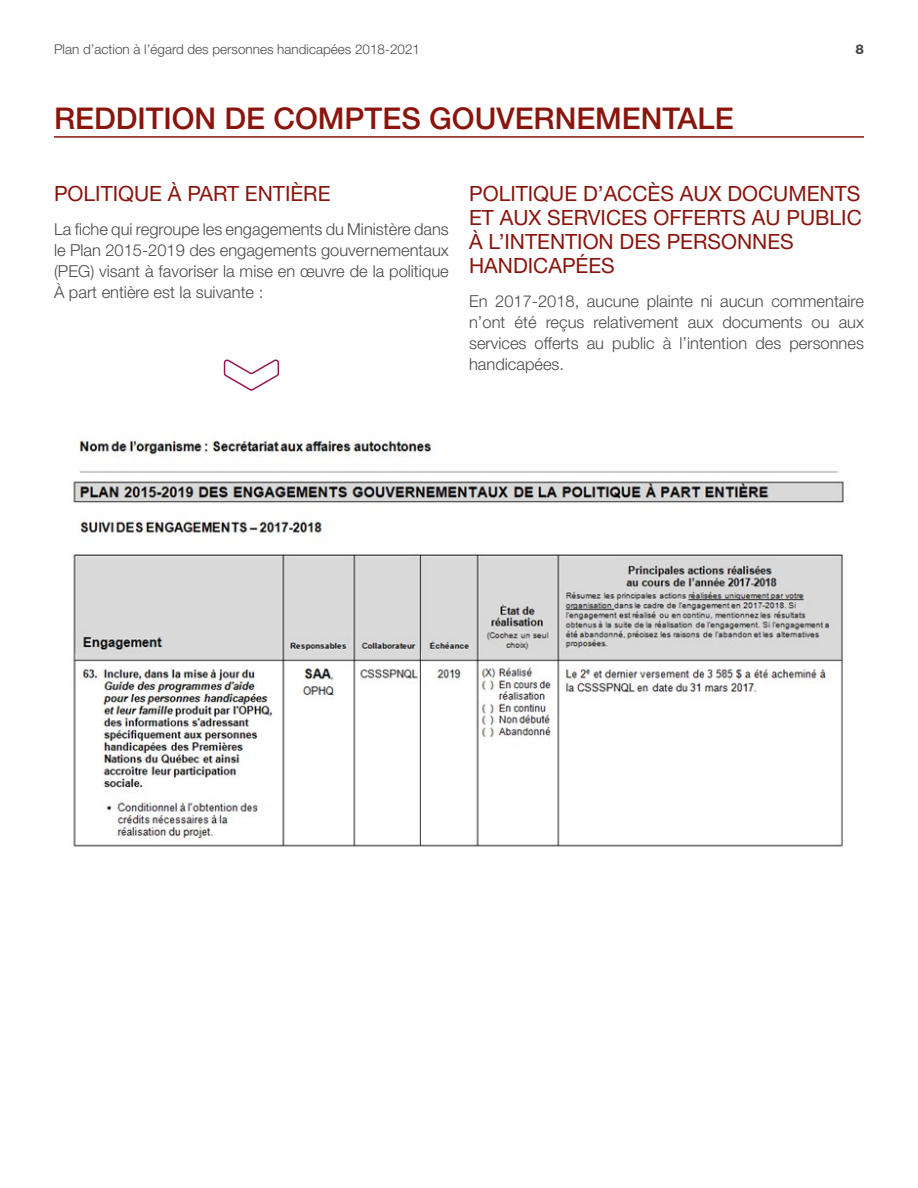
<style>
.page{position:relative;width:918px;height:1188px;background:#fff}
.page>*{position:absolute;margin:0;border:0;box-sizing:border-box;transform-origin:0 0}
.t1{font:500 30px "Helvetica Neue LT Std";color:#89150d}
.t2{font:21px/24px "Helvetica Neue LT Std";color:#89150d}
.t3{font:300 16.5px/21px "Helvetica Neue LT Std";color:#4a4a49;text-align:justify}
.t4{font:300 13.5px "Helvetica Neue LT Std";color:#4a4a49}
.t5{font:800 13.5px "Helvetica Neue LT Std";color:#4a4a49}
</style>
<div class="page">
<hr style="left:54px;top:136px;width:810px;height:2px;background:#89150d">
<svg style="left:224px;top:359px;width:55px;height:32px"></svg>
<img style="left:73px;top:434px;width:771px;height:413px">
<p class="t4" style="left:54px;top:41px;width:368px">Plan d’action à l’égard des personnes handicapées 2018-2021</p>
<p class="t5" style="left:855px;top:41px;width:10px">8</p>
<h2 class="t1" style="left:54px;top:101px;width:681px">REDDITION DE COMPTES GOUVERNEMENTALE</h2>
<h3 class="t2" style="left:54px;top:181px;width:278px">POLITIQUE À PART ENTIÈRE</h3>
<p class="t3" style="left:54px;top:218px;width:396px">La fiche qui regroupe les engagements du Ministère dans le Plan 2015-2019 des engagements gouvernementaux (PEG) visant à favoriser la mise en œuvre de la politique À part entière est la suivante :</p>
<h3 class="t2" style="left:469px;top:181px;width:394px">POLITIQUE D’ACCÈS AUX DOCUMENTS<br>ET AUX SERVICES OFFERTS AU PUBLIC<br>À L’INTENTION DES PERSONNES<br>HANDICAPÉES</h3>
<p class="t3" style="left:469px;top:290px;width:396px">En 2017-2018, aucune plainte ni aucun commentaire n’ont été reçus relativement aux documents ou aux services offerts au public à l’intention des personnes handicapées.</p>
</div>
